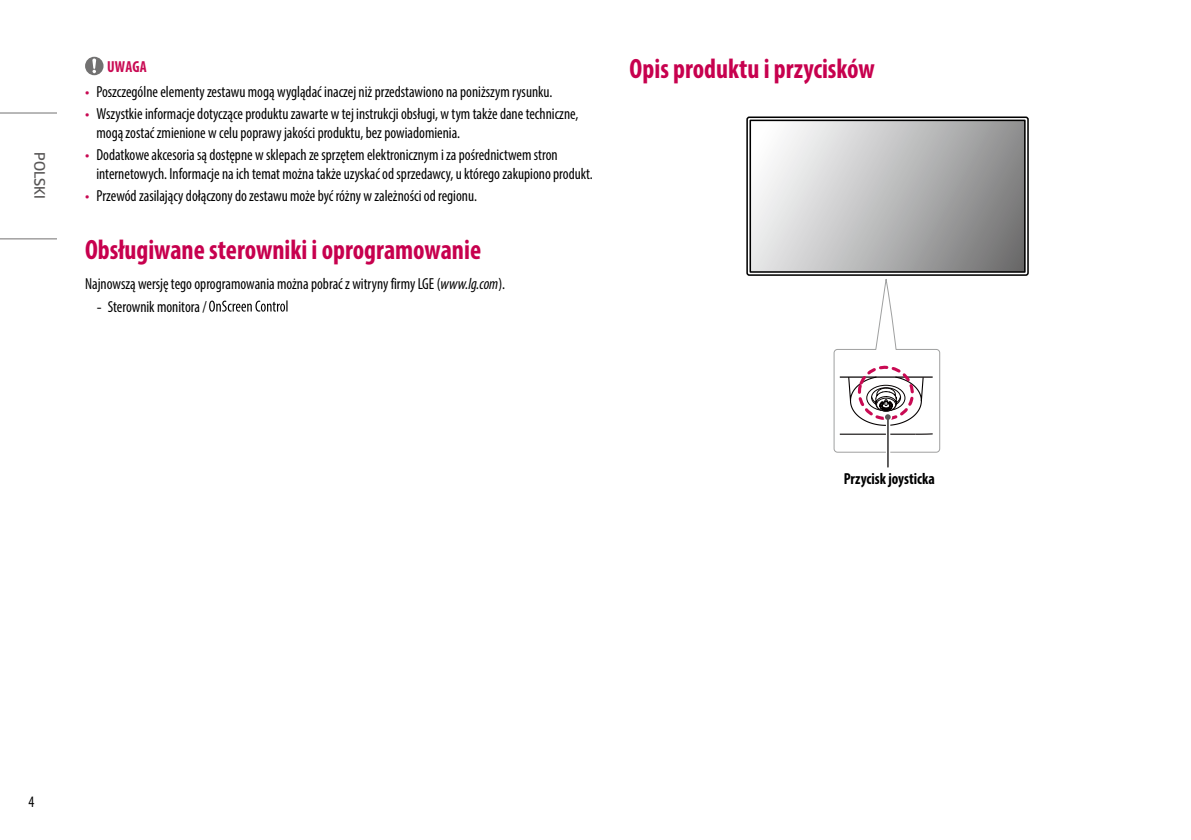
<style>
.page{position:relative;width:1191px;height:840px;background:#fff}
.page>*{position:absolute;margin:0;border:0;box-sizing:border-box;transform-origin:0 0}
.t1{font:700 condensed 28px "Myriad Pro";color:#c7004e;scale:.95 1}
.t2{font:condensed 16px/19.2px "Myriad Pro";color:#000;scale:.95 1}
.t3{font:700 condensed 16px "Myriad Pro";color:#000;scale:.95 1}
.t4{font:300 16px "LG Smart";color:#595757;scale:.95 1}
.t5{font:700 condensed 16px "Myriad Pro";letter-spacing:.01em;color:#c90a53;scale:.95 1}
.s1{font-family:"LG Smart";font-stretch:normal;color:#c90a53}
.s2{font-style:italic}
.s3{font-family:"LG Smart";font-stretch:normal}
</style>
<div class="page">
<hr style="left:0;top:112px;width:57px;height:1px;background:#727171">
<hr style="left:0;top:238px;width:57px;height:1px;background:#727171">
<svg style="left:85px;top:57px;width:19px;height:18px"></svg>
<svg style="left:209px;top:300px;width:78px;height:11px"></svg>
<div style="left:746px;top:116px;width:282px;height:160px;border:2px solid #000;border-radius:2px"></div>
<svg style="left:752px;top:122px;width:270px;height:147px;background:#bdbebe"></svg>
<div style="left:749px;top:119px;width:276px;height:153px;border:2px solid #000"></div>
<svg style="left:833px;top:273px;width:107px;height:179px"></svg>
<hr style="left:887px;top:416px;width:2px;height:50px;background:#595757">
<p class="t4" style="left:50px;top:152px;width:50px;rotate:90deg">POLSKI</p>
<p class="t5" style="left:107px;top:56px;width:43px">UWAGA</p>
<p class="t2" style="left:85px;top:82px;width:493px"><span class="s1">•</span> Poszczególne elementy zestawu mogą wyglądać inaczej niż przedstawiono na poniższym rysunku.</p>
<p class="t2" style="left:96px;top:104px;width:509px;text-indent:-11px"><span class="s1">•</span> Wszystkie informacje dotyczące produktu zawarte w tej instrukcji obsługi, w tym także dane techniczne, mogą zostać zmienione w celu poprawy jakości produktu, bez powiadomienia.</p>
<p class="t2" style="left:96px;top:145px;width:524px;text-indent:-11px"><span class="s1">•</span> Dodatkowe akcesoria są dostępne w sklepach ze sprzętem elektronicznym i za pośrednictwem stron internetowych. Informacje na ich temat można także uzyskać od sprzedawcy, u którego zakupiono produkt.</p>
<p class="t2" style="left:85px;top:186px;width:414px"><span class="s1">•</span> Przewód zasilający dołączony do zestawu może być różny w zależności od regionu.</p>
<h1 class="t1" style="left:85px;top:232px;width:418px">Obsługiwane sterowniki i oprogramowanie</h1>
<p class="t2" style="left:85px;top:274px;width:444px">Najnowszą wersję tego oprogramowania można pobrać z witryny firmy LGE (<span class="s2">www.lg.com</span>).</p>
<p class="t2" style="left:96px;top:296px;width:118px"><span class="s3">-</span> Sterownik monitora /</p>
<h1 class="t1" style="left:629px;top:51px;width:260px">Opis produktu i przycisków</h1>
<p class="t3" style="left:843px;top:468px;width:97px">Przycisk joysticka</p>
<p class="t2" style="left:28px;top:791px;width:8px">4</p>
</div>
